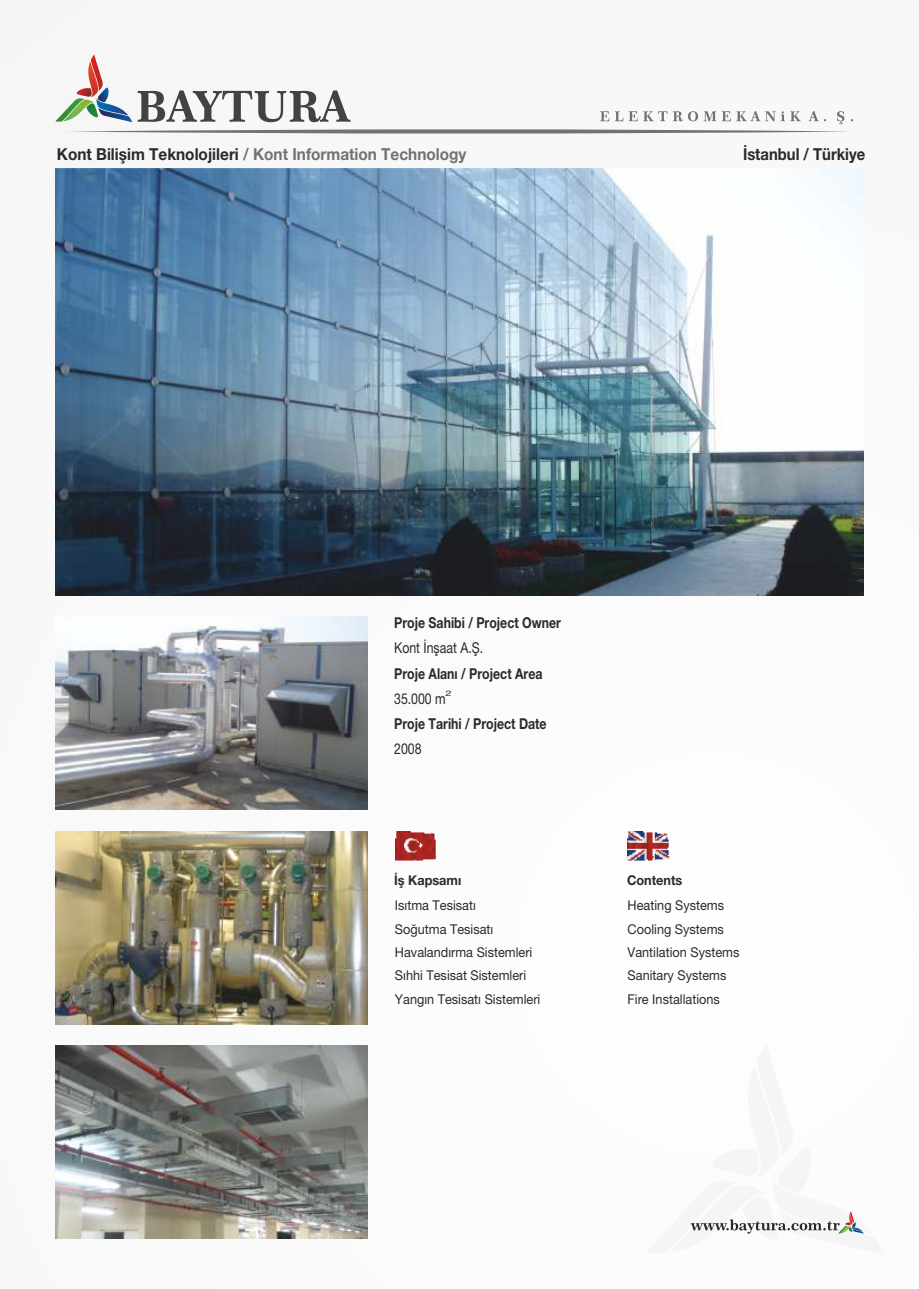
<style>
.page{position:relative;width:919px;height:1289px;background:#fff}
.page>*{position:absolute;margin:0;border:0;box-sizing:border-box;transform-origin:0 0}
.t1{font:700 16.5px "Helvetica Neue LT Pro";color:#727271;scale:.93 1}
.t2{font:700 16.5px "Helvetica Neue LT Pro";color:#2b2a29;scale:.9 1}
.t3{font:700 15px "Helvetica Neue LT Pro";color:#2b2a29;scale:.82 1}
.t4{font:15px "Helvetica Neue LT Pro";color:#2b2a29;scale:.82 1}
.t5{font:13.5px/23.4px "Helvetica Neue LT Pro";color:#2b2a29;scale:.94 1}
.t6{font:700 13.5px "Helvetica Neue LT Pro";color:#2b2a29;scale:.94 1}
.t7{font:7.65px "Helvetica Neue LT Pro";color:#2b2a29;scale:1.46 1}
.s1{color:#2b2a29}
</style>
<div class="page">
<div style="left:0;top:0;width:918px;height:1288px;background:#fbfbfb"></div>
<img style="left:395px;top:831px;width:42px;height:30px">
<img style="left:627px;top:831px;width:42px;height:30px">
<img style="left:55px;top:168px;width:808px;height:427px">
<img style="left:55px;top:616px;width:313px;height:194px">
<img style="left:55px;top:1045px;width:313px;height:193px">
<img style="left:55px;top:831px;width:313px;height:193px">
<svg style="left:690px;top:1211px;width:174px;height:23px"></svg>
<svg style="left:55px;top:54px;width:798px;height:80px"></svg>
<p class="t1" style="left:57px;top:148px;width:442px"><span class="s1">Kont Bilişim Teknolojileri</span> / Kont Information Technology</p>
<p class="t3" style="left:394px;top:617px;width:205px">Proje Sahibi / Project Owner</p>
<p class="t4" style="left:394px;top:642px;width:110px">Kont İnşaat A.Ş.</p>
<p class="t3" style="left:394px;top:667px;width:182px">Proje Alanı / Project Area</p>
<p class="t4" style="left:394px;top:693px;width:64px">35.000 m</p>
<p class="t3" style="left:394px;top:718px;width:187px">Proje Tarihi / Project Date</p>
<p class="t4" style="left:394px;top:743px;width:35px">2008</p>
<p class="t7" style="left:445px;top:690px;width:6px">2</p>
<p class="t2" style="left:743px;top:148px;width:137px">İstanbul / Türkiye</p>
<p class="t6" style="left:394px;top:874px;width:73px">İş Kapsamı</p>
<p class="t6" style="left:627px;top:874px;width:60px">Contents</p>
<p class="t5" style="left:395px;top:895px;width:156px">Isıtma Tesisatı<br>Soğutma Tesisatı<br>Havalandırma Sistemleri<br>Sıhhi Tesisat Sistemleri<br>Yangın Tesisatı Sistemleri</p>
<p class="t5" style="left:627px;top:895px;width:120px">Heating Systems<br>Cooling Systems<br>Vantilation Systems<br>Sanitary Systems<br>Fire Installations</p>
</div>
